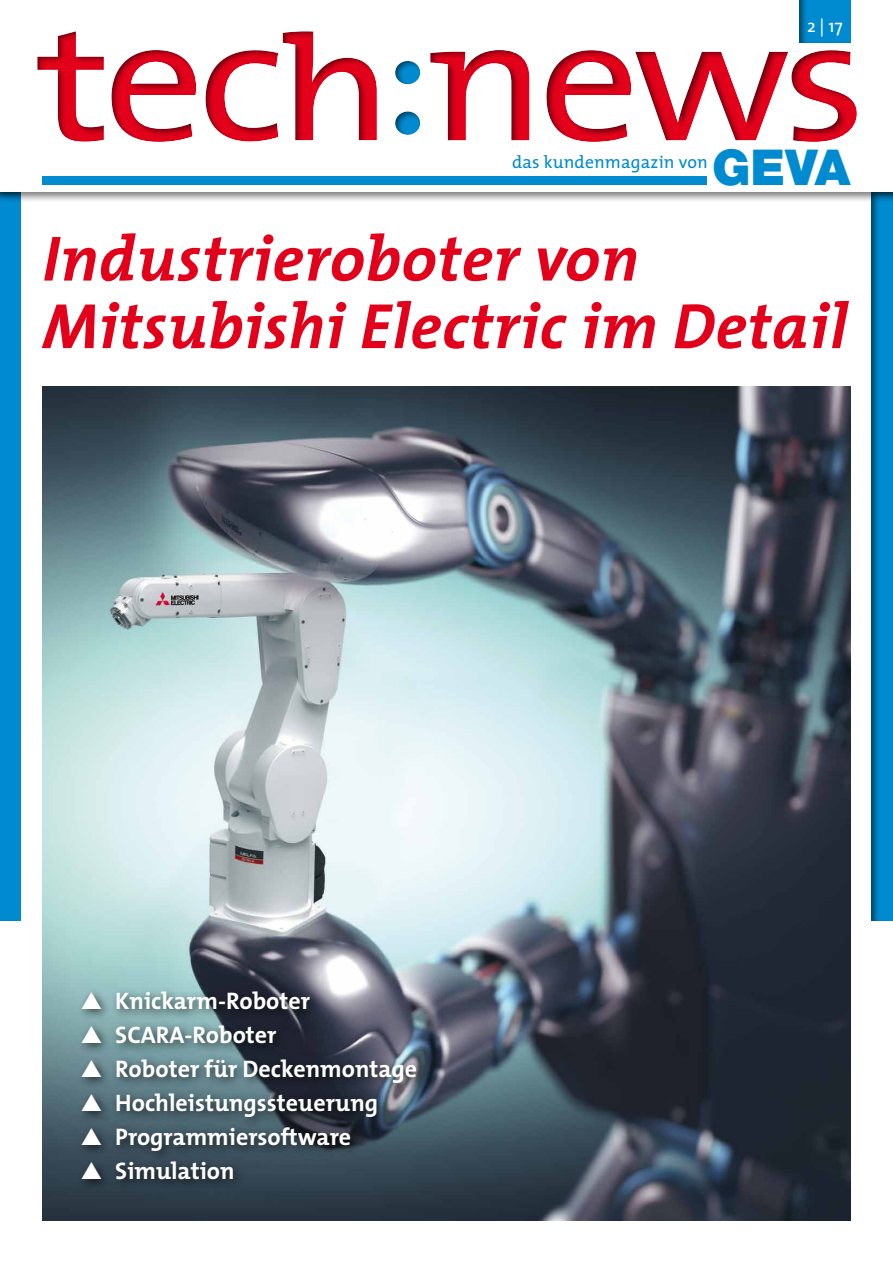
<style>
.page{position:relative;width:893px;height:1263px;background:#fff}
.page>*{position:absolute;margin:0;border:0;box-sizing:border-box;transform-origin:0 0}
.t1{font:italic 700 64.5px/67.5px "The Mix";letter-spacing:.01em;color:#e2001a}
.t2{font:900 49.5px "Helvetica Neue";color:#008bd0}
.t3{font:700 24px "The Mix";color:#fff}
.t4{font:18px "The Mix";color:#fff}
.t5{font:17.7px "The Mix";letter-spacing:.01em;color:#008bd0}
</style>
<div class="page">
<img style="left:43px;top:387px;width:807px;height:833px">
<div style="left:77px;top:985px;width:351px;height:206px;background:#000;opacity:.65"></div>
<div style="left:867px;top:188px;width:26px;height:734px;background:#000;opacity:.5"></div>
<div style="left:0;top:188px;width:22px;height:734px;background:#008bd0"></div>
<div style="left:0;top:0;width:893px;height:203px;background:#000;opacity:.5"></div>
<div style="left:0;top:0;width:893px;height:191px;background:#fff"></div>
<div style="left:43px;top:177px;width:664px;height:8px;background:#008bd0"></div>
<div style="left:795px;top:0;width:57px;height:45px;background:#000;opacity:.5"></div>
<div style="left:34px;top:30px;width:824px;height:114px;background:#000;opacity:.5"></div>
<p class="t4" style="left:807px;top:11px;width:37px">2|17</p>
<p class="t5" style="left:512px;top:148px;width:197px">das kundenmagazin von</p>
<h2 class="t2" style="left:712px;top:138px;width:140px">GEVA</h2>
<h1 class="t1" style="left:43px;top:223px;width:806px">Industrieroboter von<br>Mitsubishi Electric im Detail</h1>
<p class="t3" style="left:81px;top:981px;width:231px">▲ Knickarm-Roboter</p>
<p class="t3" style="left:81px;top:1015px;width:197px">▲ SCARA-Roboter</p>
<p class="t3" style="left:81px;top:1049px;width:338px">▲ Roboter für Deckenmontage</p>
<p class="t3" style="left:81px;top:1083px;width:299px">▲ Hochleistungssteuerung</p>
<p class="t3" style="left:81px;top:1117px;width:272px">▲ Programmiersoftware</p>
<p class="t3" style="left:81px;top:1151px;width:155px">▲ Simulation</p>
</div>
